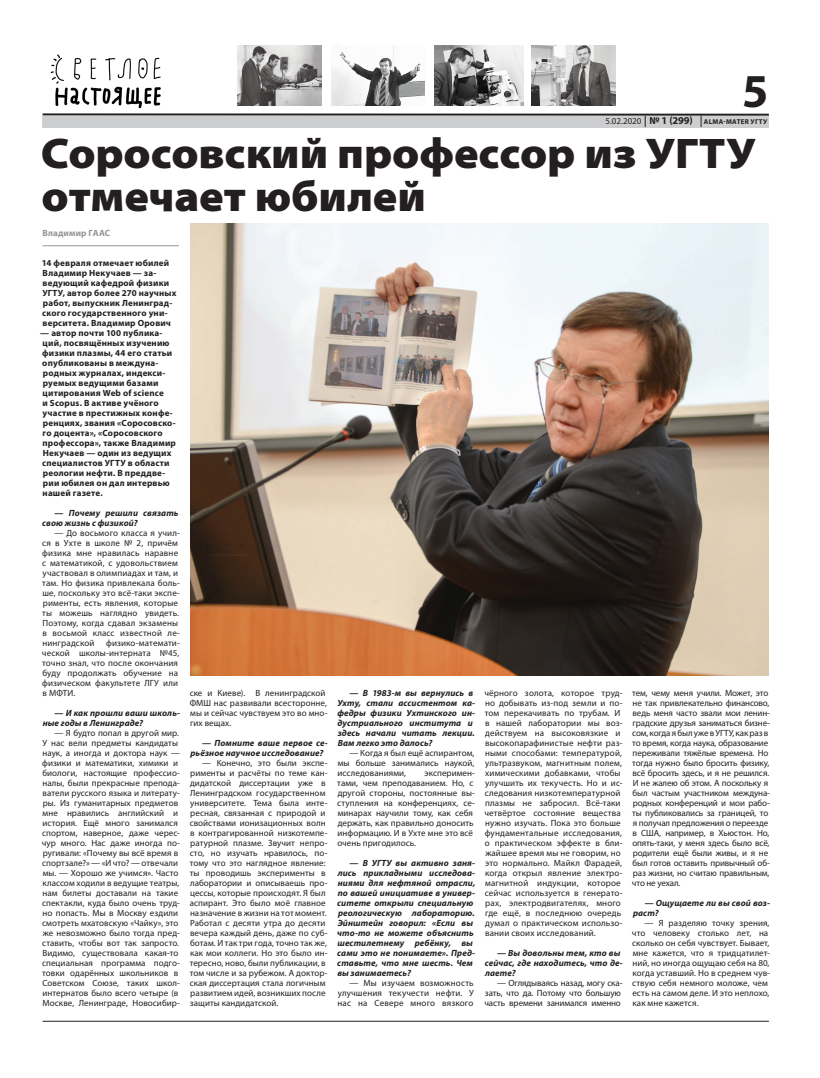
<style>
.page{position:relative;width:820px;height:1078px;background:#fff}
.page>*{position:absolute;margin:0;border:0;box-sizing:border-box;transform-origin:0 0}
.t1{font:700 47.4px "Myriad Pro";color:#231f20}
.t2{font:900 semi-expanded 43px/43px "Myriad Pro";letter-spacing:-.005em;color:#231f20}
.t3{font:9px/10px "Myriad Pro";letter-spacing:.005em;color:#231f20}
.t4{font:9px/10px "Myriad Pro";letter-spacing:-.015em;color:#231f20}
.t5{font:italic 700 9px/10px "Myriad Pro";letter-spacing:.01em;color:#231f20}
.t6{font:700 9px/10px "Myriad Pro";letter-spacing:.02em;color:#231f20}
.t7{font:700 9px "Myriad Pro";letter-spacing:.015em;color:#939598}
.t8{font:700 7px "Myriad Pro";letter-spacing:.04em;color:#231f20}
.s1{font-weight:400;font-size:9px}
.s2{font-size:10.5px}
</style>
<div class="page">
<hr style="left:43px;top:113px;width:725px;height:3px;background:#231f20">
<div style="left:43px;top:116px;width:725px;height:11px;background:#cdced0"></div>
<hr style="left:43px;top:1020px;width:725px;height:1px;background:#231f20">
<img style="left:50px;top:54px;width:111px;height:55px">
<img style="left:190px;top:224px;width:578px;height:451px">
<img style="left:238px;top:45px;width:83px;height:60px">
<img style="left:434px;top:45px;width:89px;height:60px">
<img style="left:531px;top:45px;width:84px;height:60px">
<img style="left:331px;top:45px;width:93px;height:60px">
<hr style="left:43px;top:245px;width:136px;height:1px;background:#939598">
<h1 class="t1" style="left:741px;top:60px;width:28px">5</h1>
<p class="t8" style="left:605px;top:117px;width:163px"><span class="s1">5.02.2020</span> <span class="s2">№ 1 (299)</span> ALMA-MATER УГТУ</p>
<h2 class="t2" style="left:41px;top:132px;width:716px">Соросовский профессор из УГТУ отмечает юбилей</h2>
<p class="t7" style="left:43px;top:227px;width:69px">Владимир ГААС</p>
<p class="t6" style="left:42px;top:257px;width:136px">14 февраля отмечает юбилей<br>Владимир Некучаев — за&shy;ведующий кафедрой физики<br>УГТУ, автор более 270 научных работ, выпускник Ленинград&shy;ского государственного уни&shy;верситета. Владимир Орович</p>
<p class="t6" style="left:40px;top:327px;width:137px">— автор почти 100 публика&shy;ций, посвящённых изучению физики плазмы, 44 его статьи опубликованы в междуна&shy;родных журналах, индекси&shy;руемых ведущими базами цитирования Web of science<br>и Scopus. В активе учёного участие в престижных конфе&shy;ренциях, звания «Соросовско&shy;го доцента», «Соросовского профессора», также Владимир<br>Некучаев — один из ведущих специалистов УГТУ в области реологии нефти. В преддве&shy;рии юбилея он дал интервью нашей газете.</p>
<p class="t5" style="left:42px;top:507px;width:138px;text-indent:12px">— Почему решили связать свою жизнь с физикой?</p>
<p class="t3" style="left:42px;top:527px;width:139px;text-indent:12px">— До восьмого класса я учил&shy;ся в Ухте в школе № 2, причём физика мне нравилась наравне с математикой, с удовольствием участвовал в олимпиадах и там, и там. Но физика привлекала боль&shy;ше, поскольку это всё-таки экспе&shy;рименты, есть явления, которые ты можешь наглядно увидеть.<br>Поэтому, когда сдавал экзамены в восьмой класс известной ле&shy;нинградской</p>
<p class="t3" style="left:42px;top:637px;width:139px;text-indent:64px">физико-математи&shy;ческой школы-интерната №45, точно знал, что после окончания буду продолжать обучение на физическом факультете ЛГУ или в МФТИ.</p>
<p class="t5" style="left:43px;top:707px;width:139px;text-indent:12px">— И как прошли ваши школь&shy;ные годы в Ленинграде?</p>
<p class="t3" style="left:42px;top:727px;width:140px;text-indent:13px">— Я будто попал в другой мир.<br>У нас вели предметы кандидаты наук, а иногда и доктора наук — физики и математики, химики и биологи, настоящие профессио&shy;налы, были прекрасные препода&shy;ватели русского языка и литерату&shy;ры. Из гуманитарных предметов мне нравились английский и история. Ещё много занимался спортом, наверное, даже черес&shy;чур много. Нас даже иногда по&shy;ругивали: «Почему вы всё время в спортзале?» — «И что? — отвечали мы. — Хорошо же учимся». Часто классом ходили в ведущие театры, нам билеты доставали на такие спектакли, куда было очень труд&shy;но попасть. Мы в Москву ездили смотреть мхатовскую «Чайку», это же невозможно было тогда пред&shy;ставить, чтобы вот так запросто.<br>Видимо, существовала какая-то специальная программа подго&shy;товки одарённых школьников в<br>Советском Союзе, таких школ&shy;интернатов было всего четыре (в<br>Москве, Ленинграде, Новосибир-</p>
<p class="t3" style="left:189px;top:687px;width:139px">ске и Киеве). В ленинградской<br>ФМШ нас развивали всесторонне, мы и сейчас чувствуем это во мно&shy;гих вещах.</p>
<p class="t5" style="left:190px;top:737px;width:138px;text-indent:12px">— Помните ваше первое се&shy;рьёзное научное исследование?</p>
<p class="t3" style="left:190px;top:757px;width:139px;text-indent:12px">— Конечно, это были экспе&shy;рименты и расчёты по теме кан&shy;дидатской диссертации уже в<br>Ленинградском государственном университете. Тема была инте&shy;ресная, связанная с природой и свойствами ионизационных волн в контрагированной низкотемпе&shy;ратурной плазме. Звучит непро&shy;сто, но изучать нравилось, по&shy;тому что это наглядное явление: ты проводишь эксперименты в лаборатории и описываешь про&shy;цессы, которые происходят. Я был аспирант. Это было моё главное назначение в жизни на тот момент.<br>Работал с десяти утра до десяти вечера каждый день, даже по суб&shy;ботам. И так три года, точно так же, как мои коллеги. Но это было ин&shy;тересно, ново, были публикации, в том числе и за рубежом. А доктор&shy;ская диссертация стала логичным развитием идей, возникших после защиты кандидатской.</p>
<p class="t5" style="left:337px;top:687px;width:139px;text-indent:12px">— В 1983-м вы вернулись в<br>Ухту, стали ассистентом ка&shy;федры физики Ухтинского ин&shy;дустриального института и здесь начали читать лекции.<br>Вам легко это далось?</p>
<p class="t3" style="left:337px;top:747px;width:138px;text-align:justify;text-indent:12px">— Когда я был ещё аспирантом, мы больше занимались наукой, исследованиями,</p>
<p class="t3" style="left:337px;top:767px;width:139px;text-indent:87px">эксперимен&shy;тами, чем преподаванием. Но, с другой стороны, постоянные вы&shy;ступления на конференциях, се&shy;минарах научили тому, как себя держать, как правильно доносить информацию. И в Ухте мне это всё очень пригодилось.</p>
<p class="t5" style="left:337px;top:857px;width:140px;text-indent:12px">— В УГТУ вы активно заня&shy;лись прикладными исследова&shy;ниями для нефтяной отрасли, по вашей инициативе в универ&shy;ситете открыли специальную реологическую лабораторию.<br>Эйнштейн говорил: «Если вы что-то не можете объяснить шестилетнему ребёнку, вы сами это не понимаете». Пред&shy;ставьте, что мне шесть. Чем вы занимаетесь?</p>
<p class="t3" style="left:337px;top:977px;width:138px;text-align:justify;text-indent:12px">— Мы изучаем возможность улучшения текучести нефти. У нас на Севере много вязкого</p>
<p class="t3" style="left:484px;top:687px;width:139px">чёрного золота, которое труд&shy;но добывать из-под земли и по&shy;том перекачивать по трубам. И в нашей лаборатории мы воз&shy;действуем на высоковязкие и высокопарафинистые нефти раз&shy;ными способами: температурой, ультразвуком, магнитным полем, химическими добавками, чтобы улучшить их текучесть. Но и ис&shy;следования низкотемпературной плазмы не забросил. Всё-таки четвёртое состояние вещества нужно изучать. Пока это больше фундаментальные исследования, о практическом эффекте в бли&shy;жайшее время мы не говорим, но это нормально. Майкл Фарадей, когда открыл явление электро&shy;магнитной индукции, которое сейчас используется в генерато&shy;рах, электродвигателях, много где ещё, в последнюю очередь думал о практическом использо&shy;вании своих исследований.</p>
<p class="t5" style="left:484px;top:947px;width:139px;text-indent:12px">— Вы довольны тем, кто вы сейчас, где находитесь, что де&shy;лаете?</p>
<p class="t4" style="left:484px;top:977px;width:139px;text-indent:13px">— Оглядываясь назад, могу ска&shy;зать, что да. Потому что большую часть времени занимался именно</p>
<p class="t4" style="left:631px;top:687px;width:139px">тем, чему меня учили. Может, это не так привлекательно финансово, ведь меня часто звали мои ленин&shy;градские друзья заниматься бизне&shy;сом, когда я был уже в УГТУ, как раз в то время, когда наука, образование переживали тяжёлые времена. Но тогда нужно было бросить физику, всё бросить здесь, и я не решился.<br>И не жалею об этом. А поскольку я был частым участником междуна&shy;родных конференций и мои рабо&shy;ты публиковались за границей, то я получал предложения о переезде в США, например, в Хьюстон. Но, опять-таки, у меня здесь было всё, родители ещё были живы, и я не был готов оставить привычный об&shy;раз жизни, но считаю правильным, что не уехал.</p>
<p class="t5" style="left:632px;top:897px;width:138px;text-indent:12px">— Ощущаете ли вы свой воз&shy;раст?</p>
<p class="t3" style="left:631px;top:917px;width:139px;text-indent:13px">— Я разделяю точку зрения, что человеку столько лет, на сколько он себя чувствует. Бывает, мне кажется, что я тридцатилет&shy;ний, но иногда ощущаю себя на 80, когда уставший. Но в среднем чув&shy;ствую себя немного моложе, чем есть на самом деле. И это неплохо, как мне кажется.</p>
</div>
